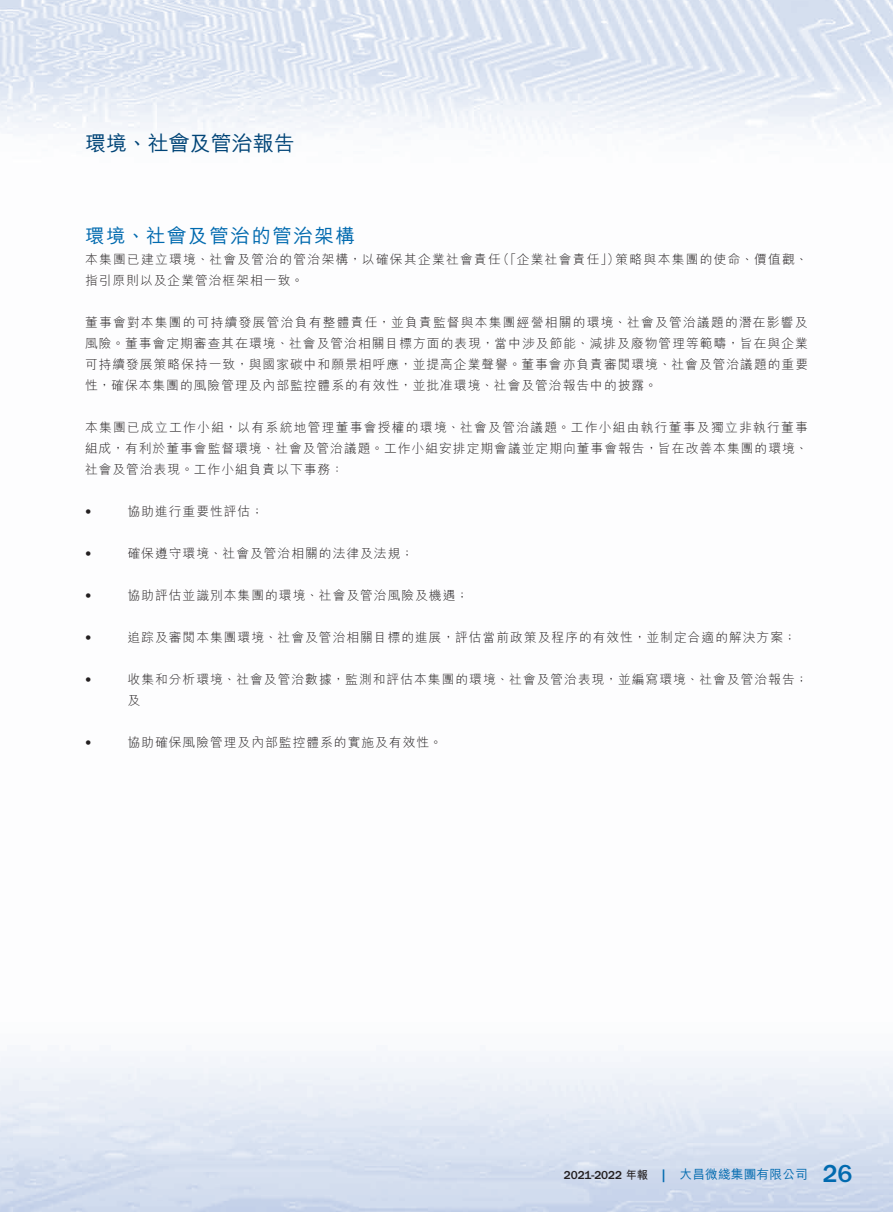
<style>
.page{position:relative;width:893px;height:1212px;background:#fff}
.page>*{position:absolute;margin:0;border:0;box-sizing:border-box;transform-origin:0 0}
.t1{font:500 25.5px "ITC Franklin Gothic Std";color:#016aaf}
.t2{font:500 21px "M Hei HK";color:#047}
.t3{font:500 19.5px "M Hei HK";letter-spacing:.08em;color:#016aaf}
.t4{font:300 12.75px/21px "M Hei HK";letter-spacing:.08em;color:#231f20;text-align:justify}
.t5{font:300 12.75px/21px "M Hei HK";letter-spacing:.1em;color:#231f20}
.t6{font:500 12.75px "M Hei HK";letter-spacing:.01em;color:#016aaf}
.t7{font:500 12.75px "Stone Sans Std";color:#231f20}
.t8{font:500 12.75px "ITC Franklin Gothic Std";color:#016aaf}
.t9{font:500 12px "ITC Franklin Gothic Std";letter-spacing:-.01em;color:#231f20}
.s1{font-family:"M Hei HK";font-weight:700;font-size:11.25px}
</style>
<div class="page">
<img style="left:0;top:0;width:893px;height:1212px">
<h2 class="t2" style="left:85px;top:128px;width:211px">環境、社會及管治報告</h2>
<h3 class="t3" style="left:85px;top:221px;width:272px">環境、社會及管治的管治架構</h3>
<p class="t4" style="left:497px;top:248px;width:124px">（「企業社會責任」）</p>
<p class="t5" style="left:616px;top:248px;width:194px">策略與本集團的使命、價值觀、</p>
<p class="t5" style="left:85px;top:248px;width:417px">本集團已建立環境、社會及管治的管治架構，以確保其企業社會責任指引原則以及企業管治框架相一致。</p>
<p class="t4" style="left:85px;top:311px;width:724px">董事會對本集團的可持續發展管治負有整體責任，並負責監督與本集團經營相關的環境、社會及管治議題的潛在影響及風險。董事會定期審查其在環境、社會及管治相關目標方面的表現，當中涉及節能、減排及廢物管理等範疇，旨在與企業可持續發展策略保持一致，與國家碳中和願景相呼應，並提高企業聲譽。董事會亦負責審閱環境、社會及管治議題的重要性，確保本集團的風險管理及內部監控體系的有效性，並批准環境、社會及管治報告中的披露。</p>
<p class="t4" style="left:85px;top:416px;width:724px">本集團已成立工作小組，以有系統地管理董事會授權的環境、社會及管治議題。工作小組由執行董事及獨立非執行董事組成，有利於董事會監督環境、社會及管治議題。工作小組安排定期會議並定期向董事會報告，旨在改善本集團的環境、社會及管治表現。工作小組負責以下事務：</p>
<p class="t4" style="left:128px;top:500px;width:137px">協助進行重要性評估;</p>
<p class="t7" style="left:85px;top:504px;width:8px">•</p>
<p class="t7" style="left:85px;top:546px;width:8px">•</p>
<p class="t4" style="left:128px;top:542px;width:287px">確保遵守環境、社會及管治相關的法律及法規;</p>
<p class="t7" style="left:85px;top:588px;width:8px">•</p>
<p class="t4" style="left:128px;top:584px;width:343px">協助評估並識別本集團的環境、社會及管治風險及機遇;</p>
<p class="t7" style="left:85px;top:630px;width:8px">•</p>
<p class="t4" style="left:128px;top:626px;width:670px">追踪及審閱本集團環境、社會及管治相關目標的進展，評估當前政策及程序的有效性，並制定合適的解決方案;</p>
<p class="t7" style="left:85px;top:672px;width:8px">•</p>
<p class="t4" style="left:128px;top:668px;width:682px">收集和分析環境、社會及管治數據，監測和評估本集團的環境、社會及管治表現，並編寫環境、社會及管治報告;</p>
<p class="t7" style="left:85px;top:735px;width:8px">•</p>
<p class="t4" style="left:128px;top:689px;width:14px">及</p>
<p class="t4" style="left:128px;top:731px;width:316px">協助確保風險管理及內部監控體系的實施及有效性。</p>
<p class="t9" style="left:564px;top:1168px;width:86px">2021-2022 <span class="s1">年報</span></p>
<p class="t8" style="left:660px;top:1167px;width:8px">|</p>
<p class="t6" style="left:679px;top:1165px;width:130px">大昌微綫集團有限公司</p>
<h1 class="t1" style="left:823px;top:1159px;width:31px">26</h1>
</div>
